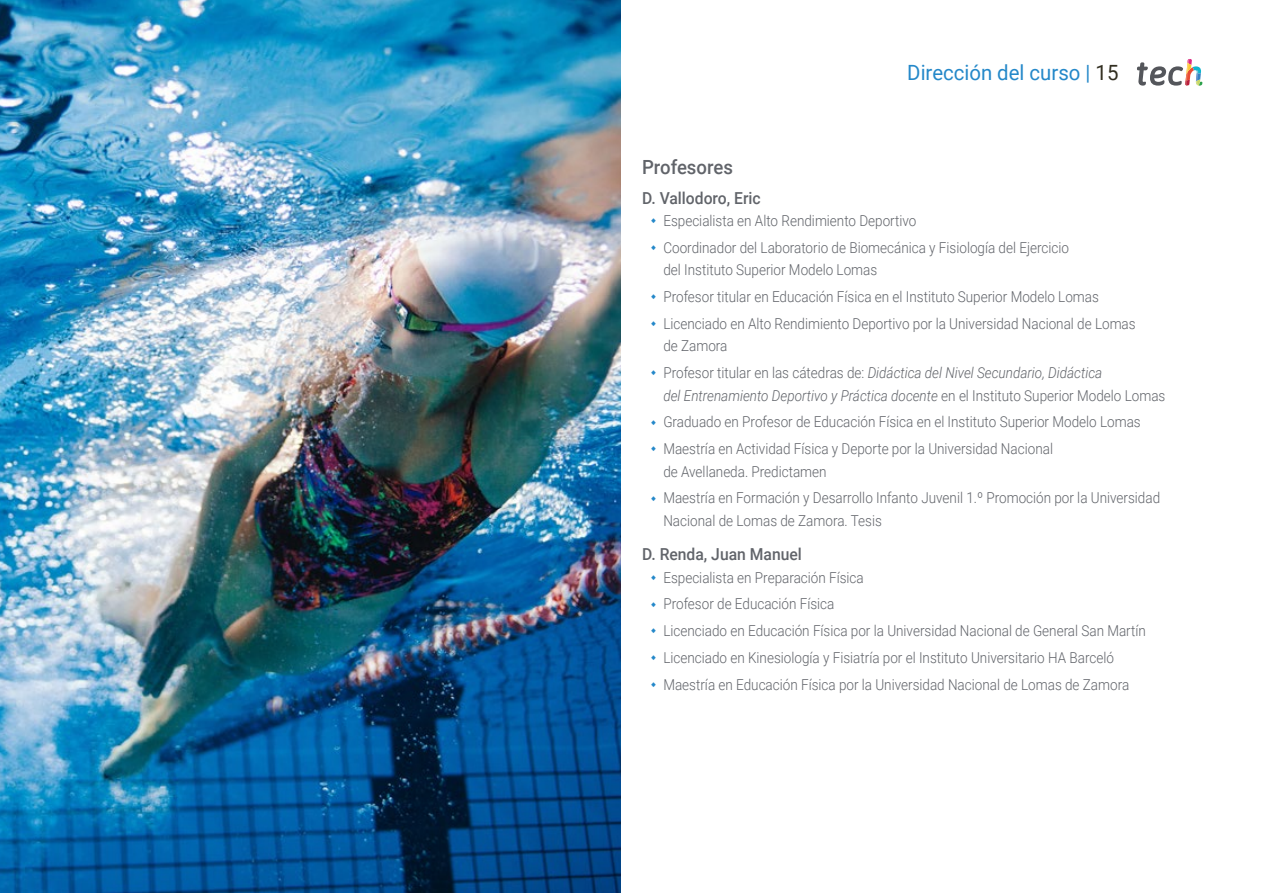
<style>
.page{position:relative;width:1263px;height:893px;background:#fff}
.page>*{position:absolute;margin:0;border:0;box-sizing:border-box;transform-origin:0 0}
.t1{font:21px "Roboto";color:#2488c9}
.t2{font:500 19.5px "Roboto";color:#61646a;scale:.95 1}
.t3{font:500 16.5px "Roboto";color:#61646a;scale:.95 1}
.t4{font:300 15px/26.7px "Roboto";color:#61646a;scale:.9 1}
.s1{color:#312e20}
.s2{font-style:italic}
</style>
<div class="page">
<svg style="left:1137px;top:59px;width:65px;height:27px"></svg>
<img style="left:0;top:0;width:621px;height:893px">
<h1 class="t1" style="left:907px;top:57px;width:213px">Dirección del curso | <span class="s1">15</span></h1>
<h2 class="t2" style="left:642px;top:154px;width:97px">Profesores</h2>
<p class="t3" style="left:642px;top:186px;width:126px">D. Vallodoro, Eric</p>
<p class="t4" style="left:663px;top:207px;width:452px">Especialista en Alto Rendimiento Deportivo<br>Coordinador del Laboratorio de Biomecánica y Fisiología del Ejercicio</p>
<p class="t4" style="left:663px;top:256px;width:526px">del Instituto Superior Modelo Lomas<br>Profesor titular en Educación Física en el Instituto Superior Modelo Lomas<br>Licenciado en Alto Rendimiento Deportivo por la Universidad Nacional de Lomas</p>
<p class="t4" style="left:663px;top:332px;width:489px">de Zamora<br>Profesor titular en las cátedras de: <span class="s2">Didáctica del Nivel Secundario, Didáctica</span></p>
<p class="t4" style="left:663px;top:381px;width:559px"><span class="s2">del Entrenamiento Deportivo y Práctica docente</span> en el Instituto Superior Modelo Lomas<br>Graduado en Profesor de Educación Física en el Instituto Superior Modelo Lomas<br>Maestría en Actividad Física y Deporte por la Universidad Nacional</p>
<p class="t4" style="left:663px;top:457px;width:553px">de Avellaneda. Predictamen<br>Maestría en Formación y Desarrollo Infanto Juvenil 1.º Promoción por la Universidad</p>
<p class="t4" style="left:663px;top:507px;width:244px">Nacional de Lomas de Zamora. Tesis</p>
<p class="t3" style="left:642px;top:543px;width:170px">D. Renda, Juan Manuel</p>
<p class="t4" style="left:663px;top:563px;width:538px">Especialista en Preparación Física<br>Profesor de Educación Física<br>Licenciado en Educación Física por la Universidad Nacional de General San Martín Licenciado en Kinesiología y Fisiatría por el Instituto Universitario HA Barceló Maestría en Educación Física por la Universidad Nacional de Lomas de Zamora</p>
</div>
